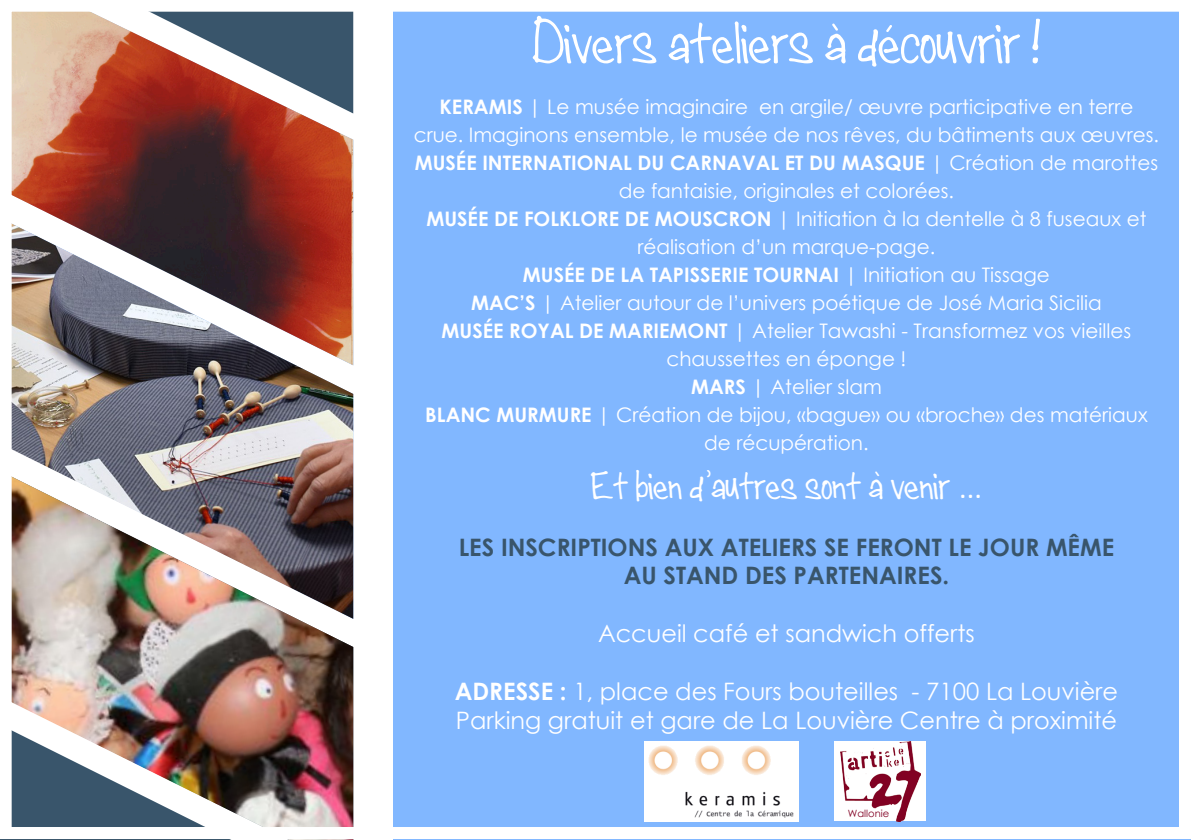
<style>
.page{position:relative;width:1191px;height:840px;background:#fff}
.page>*{position:absolute;margin:0;border:0;box-sizing:border-box;transform-origin:0 0}
.t1{font:60px "Juicy Culture DT";color:#fff}
.t2{font:60px "Better Together Demo";color:#fff}
.t3{font:40px "Juicy Culture DT";color:#fff}
.t4{font:40px "Better Together Demo";color:#fff}
.t5{font:24px "Century Gothic";color:#fff}
.t6{font:700 24px "Century Gothic";color:#39556b}
.t7{font:20px/28px "Century Gothic";color:#fff;text-align:center}
.t8{font:700 20px "Century Gothic";color:#fff}
.t9{font:10px "Century Gothic";color:#820123}
.s1{font-weight:700}
.s2{font-weight:400}
.s3{font-family:"Calibri";font-size:30px}
</style>
<div class="page">
<img style="left:13px;top:13px;width:340px;height:205px">
<img style="left:13px;top:218px;width:340px;height:252px">
<div style="left:393px;top:0;width:798px;height:839px;background:#81b7ff"></div>
<svg style="left:126px;top:13px;width:227px;height:100px"></svg>
<img style="left:13px;top:470px;width:340px;height:355px">
<div style="left:0;top:0;width:1191px;height:838px;border:12px solid #fff"></div>
<img style="left:644px;top:741px;width:154px;height:79px">
<div style="left:834px;top:741px;width:92px;height:79px;background:#fff"></div>
<img style="left:840px;top:741px;width:80px;height:79px">
<p class="t1" style="left:532px;top:12px;width:509px">Divers ateliers a decouvrir !</p>
<p class="t7" style="left:414px;top:92px;width:747px"><span class="s1">KERAMIS</span> | Le musée imaginaire en argile/ œuvre participative en terre crue. Imaginons ensemble, le musée de nos rêves, du bâtiments aux œuvres.</p>
<p class="t7" style="left:415px;top:148px;width:745px"><span class="s1">MUSÉE INTERNATIONAL DU CARNAVAL ET DU MASQUE</span> | Création de marottes de fantaisie, originales et colorées.</p>
<p class="t7" style="left:426px;top:204px;width:721px"><span class="s1">MUSÉE DE FOLKLORE DE MOUSCRON</span> | Initiation à la dentelle à 8 fuseaux et réalisation d’un marque-page.</p>
<p class="t8" style="left:523px;top:259px;width:528px">MUSÉE DE LA TAPISSERIE TOURNAI <span class="s2">| Initiation au Tissage</span></p>
<p class="t7" style="left:471px;top:288px;width:632px"><span class="s1">MAC’S</span> | Atelier autour de l’univers poétique de José Maria Sicilia</p>
<p class="t7" style="left:441px;top:316px;width:691px"><span class="s1">MUSÉE ROYAL DE MARIEMONT</span> | Atelier Tawashi - Transformez vos vieilles chaussettes en éponge !</p>
<p class="t7" style="left:691px;top:372px;width:192px"><span class="s1">MARS</span> | Atelier slam</p>
<p class="t7" style="left:425px;top:400px;width:724px"><span class="s1">BLANC MURMURE</span> | Création de bijou, «bague» ou «broche» des matériaux de récupération.</p>
<p class="t3" style="left:591px;top:465px;width:392px">Et bien d autres sont a venir <span class="s3">...</span></p>
<p class="t6" style="left:459px;top:528px;width:657px">LES INSCRIPTIONS AUX ATELIERS SE FERONT LE JOUR MÊME</p>
<p class="t6" style="left:623px;top:557px;width:327px">AU STAND DES PARTENAIRES.</p>
<p class="t5" style="left:598px;top:616px;width:378px">Accueil café et sandwich offerts</p>
<p class="t5" style="left:455px;top:674px;width:665px"><span class="s1">ADRESSE :</span> 1, place des Fours bouteilles - 7100 La Louvière</p>
<p class="t5" style="left:456px;top:702px;width:663px">Parking gratuit et gare de La Louvière Centre à proximité</p>
<p class="t2" style="left:832px;top:7px;width:8px">`</p>
<p class="t4" style="left:875px;top:460px;width:6px">`</p>
<p class="t9" style="left:847px;top:805px;width:43px">Wallonie</p>
</div>
